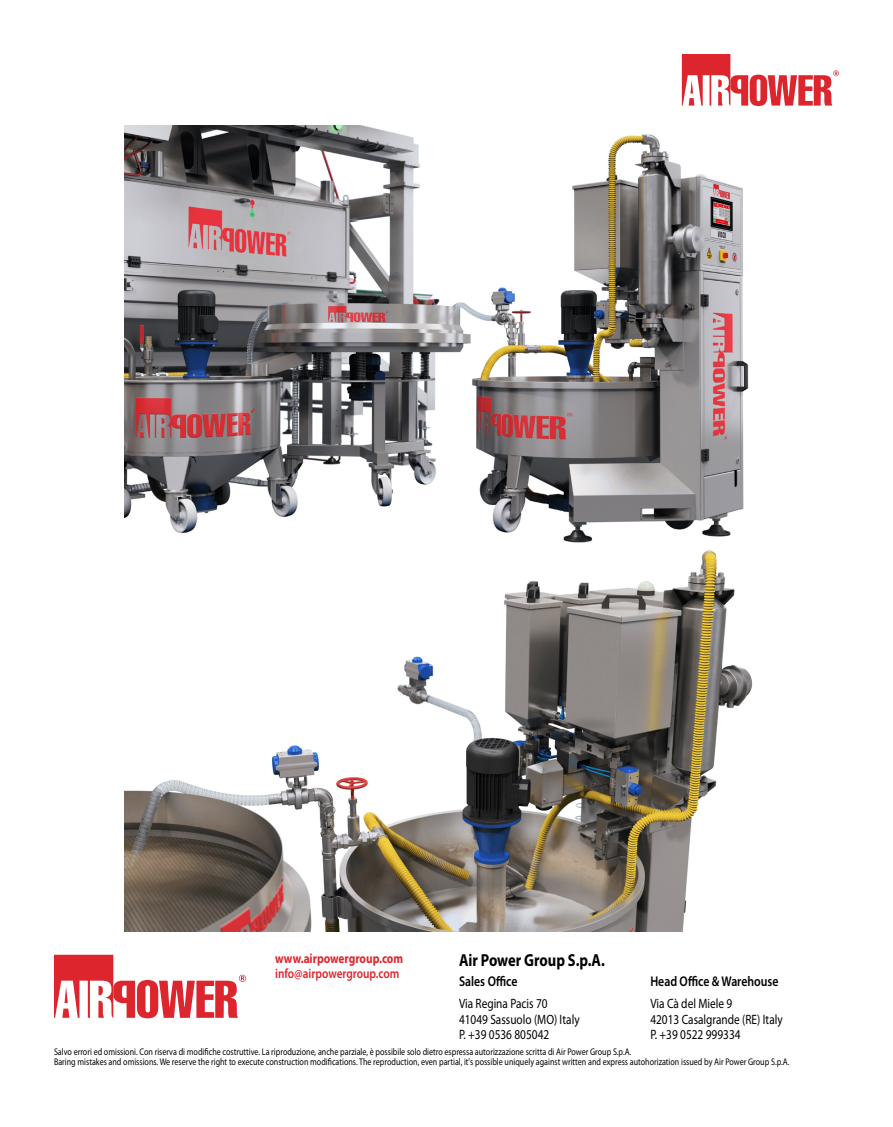
<style>
.page{position:relative;width:893px;height:1127px;background:#fff}
.page>*{position:absolute;margin:0;border:0;box-sizing:border-box;transform-origin:0 0}
.t1{font:700 17.4px "Myriad Pro";letter-spacing:-.005em;color:#000;scale:.83 1}
.t2{font:600 14.1px "Myriad Pro";color:#000;scale:.83 1}
.t3{font:13.5px/15.1px "Myriad Pro";color:#000;scale:.83 1}
.t4{font:600 13.5px "Myriad Pro";color:#dd252e;scale:.83 1}
.t5{font:700 13.5px "Myriad Pro";color:#dd252e;scale:.83 1}
.t6{font:9.75px/9.8px "Myriad Pro";color:#000;scale:.83 1}
</style>
<div class="page">
<img style="left:124px;top:126px;width:625px;height:417px">
<svg style="left:54px;top:955px;width:192px;height:63px"></svg>
<svg style="left:682px;top:54px;width:157px;height:52px"></svg>
<img style="left:124px;top:550px;width:629px;height:381px">
<h1 class="t1" style="left:459px;top:948px;width:177px">Air Power Group S.p.A.</h1>
<h2 class="t2" style="left:459px;top:972px;width:72px">Sales Office</h2>
<h2 class="t2" style="left:650px;top:972px;width:156px">Head Office &amp; Warehouse</h2>
<h3 class="t3" style="left:459px;top:996px;width:147px">Via Regina Pacis 70<br>41049 Sassuolo (MO) Italy<br>P. +39 0536 805042</h3>
<h3 class="t3" style="left:650px;top:996px;width:161px">Via Cà del Miele 9<br>42013 Casalgrande (RE) Italy<br>P. +39 0522 999334</h3>
<p class="t6" style="left:54px;top:1047px;width:887px">Salvo errori ed omissioni. Con riserva di modifiche costruttive. La riproduzione, anche parziale, è possibile solo dietro espressa autorizzazione scritta di Air Power Group S.p.A.<br>Baring mistakes and omissions. We reserve the right to execute construction modifications. The reproduction, even partial, it's possible uniquely against written and express autohorization issued by Air Power Group S.p.A.</p>
<h3 class="t5" style="left:275px;top:950px;width:156px">www.airpowergroup.com</h3>
<h3 class="t4" style="left:275px;top:965px;width:151px">info@airpowergroup.com</h3>
</div>
